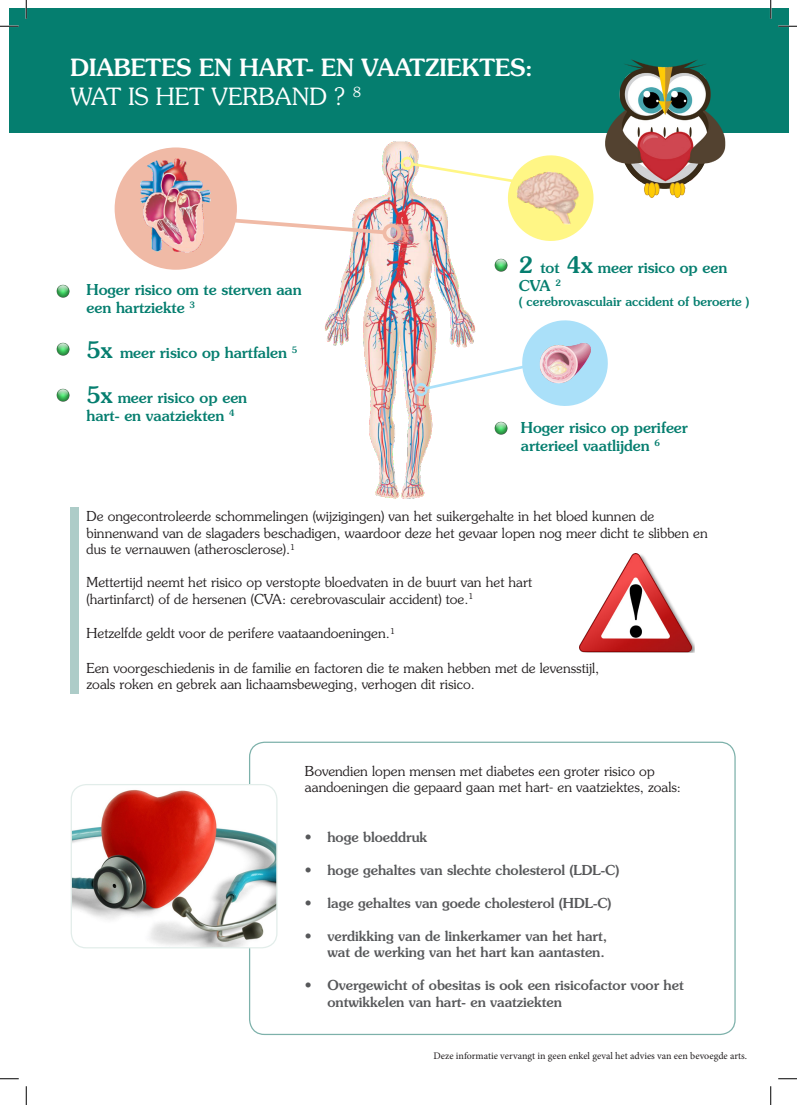
<style>
.page{position:relative;width:797px;height:1105px;background:#fff}
.page>*{position:absolute;margin:0;border:0;box-sizing:border-box;transform-origin:0 0}
.t1{font:500 23.75px "Souvenir Std";color:#fff}
.t2{font:300 23.75px "Souvenir Std";color:#fff}
.t3{font:500 15px/18px "Souvenir Std";color:#057e6f}
.t4{font:300 13.75px/16.5px "Souvenir Std";color:#231f20}
.t5{font:500 13.75px/16.5px "Souvenir Std";color:#57585a;text-align:right}
.t6{font:500 12.5px "Souvenir Std";color:#057e6f}
.t7{font:10px "Minion Pro";color:#231f20}
.s1{font-size:22.5px}
</style>
<div class="page">
<div style="left:9px;top:9px;width:779px;height:124px;background:#057e6f"></div>
<img style="left:609px;top:59px;width:117px;height:139px">
<img style="left:579px;top:553px;width:115px;height:100px">
<div style="left:71px;top:507px;width:8px;height:187px;background:#adccc8"></div>
<img style="left:71px;top:785px;width:206px;height:163px">
<div style="left:71px;top:784px;width:206px;height:164px;border:1px solid #e2edea;border-radius:15px"></div>
<img style="left:375px;top:465px;width:50px;height:34px">
<div style="left:115px;top:147px;width:122px;height:123px;background:#f0baa6;border-radius:50%"></div>
<img style="left:139px;top:157px;width:74px;height:96px">
<svg style="left:57px;top:284px;width:13px;height:13px"></svg>
<img style="left:56px;top:342px;width:13px;height:14px">
<svg style="left:57px;top:389px;width:13px;height:13px"></svg>
<img style="left:221px;top:129px;width:389px;height:336px">
<svg style="left:0;top:25px;width:19px;height:2px"></svg>
<svg style="left:778px;top:25px;width:19px;height:2px"></svg>
<svg style="left:0;top:1078px;width:19px;height:1px"></svg>
<svg style="left:778px;top:1078px;width:19px;height:1px"></svg>
<svg style="left:25px;top:0;width:2px;height:19px"></svg>
<svg style="left:25px;top:1086px;width:2px;height:19px"></svg>
<svg style="left:770px;top:0;width:1px;height:19px"></svg>
<svg style="left:770px;top:1086px;width:1px;height:19px"></svg>
<p class="t1" style="left:71px;top:53px;width:464px">DIABETES EN HART- EN VAATZIEKTES:</p>
<p class="t2" style="left:71px;top:82px;width:292px">WAT IS HET VERBAND ? <sup>8</sup></p>
<p class="t3" style="left:86px;top:280px;width:217px">Hoger risico om te sterven aan een hartziekte <sup>3</sup></p>
<p class="t3" style="left:86px;top:343px;width:212px"><span class="s1">5x</span> meer risico op hartfalen <sup>5</sup></p>
<p class="t3" style="left:86px;top:388px;width:162px"><span class="s1">5x</span> meer risico op een</p>
<p class="t3" style="left:86px;top:406px;width:150px">hart- en vaatziekten <sup>4</sup></p>
<p class="t3" style="left:519px;top:258px;width:210px"><span class="s1">2</span> tot <span class="s1">4x</span> meer risico op een</p>
<p class="t3" style="left:519px;top:276px;width:44px">CVA <sup>2</sup></p>
<p class="t6" style="left:519px;top:294px;width:232px">( cerebrovasculair accident of beroerte )</p>
<p class="t3" style="left:521px;top:419px;width:168px">Hoger risico op perifeer</p>
<p class="t3" style="left:521px;top:437px;width:141px">arterieel vaatlijden <sup>6</sup></p>
<p class="t4" style="left:86px;top:508px;width:622px">De ongecontroleerde schommelingen (wijzigingen) van het suikergehalte in het bloed kunnen de binnenwand van de slagaders beschadigen, waardoor deze het gevaar lopen nog meer dicht te slibben en dus te vernauwen (atherosclerose).<sup>1</sup></p>
<p class="t4" style="left:86px;top:574px;width:447px">Mettertijd neemt het risico op verstopte bloedvaten in de buurt van het hart</p>
<p class="t4" style="left:86px;top:591px;width:388px">(hartinfarct) of de hersenen (CVA: cerebrovasculair accident) toe.<sup>1</sup></p>
<p class="t4" style="left:86px;top:625px;width:310px">Hetzelfde geldt voor de perifere vaataandoeningen.<sup>1</sup></p>
<p class="t4" style="left:86px;top:660px;width:514px">Een voorgeschiedenis in de familie en factoren die te maken hebben met de levensstijl,</p>
<p class="t4" style="left:86px;top:676px;width:390px">zoals roken en gebrek aan lichaamsbeweging, verhogen dit risico.</p>
<p class="t4" style="left:305px;top:763px;width:351px">Bovendien lopen mensen met diabetes een groter risico op</p>
<p class="t4" style="left:305px;top:779px;width:377px">aandoeningen die gepaard gaan met hart- en vaatziektes, zoals:</p>
<p class="t5" style="left:305px;top:828px;width:124px">• hoge bloeddruk</p>
<p class="t5" style="left:305px;top:861px;width:316px">• hoge gehaltes van slechte cholesterol (LDL-C)</p>
<p class="t5" style="left:305px;top:894px;width:308px">• lage gehaltes van goede cholesterol (HDL-C)</p>
<p class="t5" style="left:305px;top:927px;width:304px">• verdikking van de linkerkamer van het hart, wat de werking van het hart kan aantasten.</p>
<p class="t5" style="left:327px;top:977px;width:357px;text-align:left;text-indent:-22px">• Overgewicht of obesitas is ook een risicofactor voor het ontwikkelen van hart- en vaatziekten</p>
<p class="t7" style="left:433px;top:1049px;width:315px">Deze informatie vervangt in geen enkel geval het advies van een bevoegde arts.</p>
</div>
